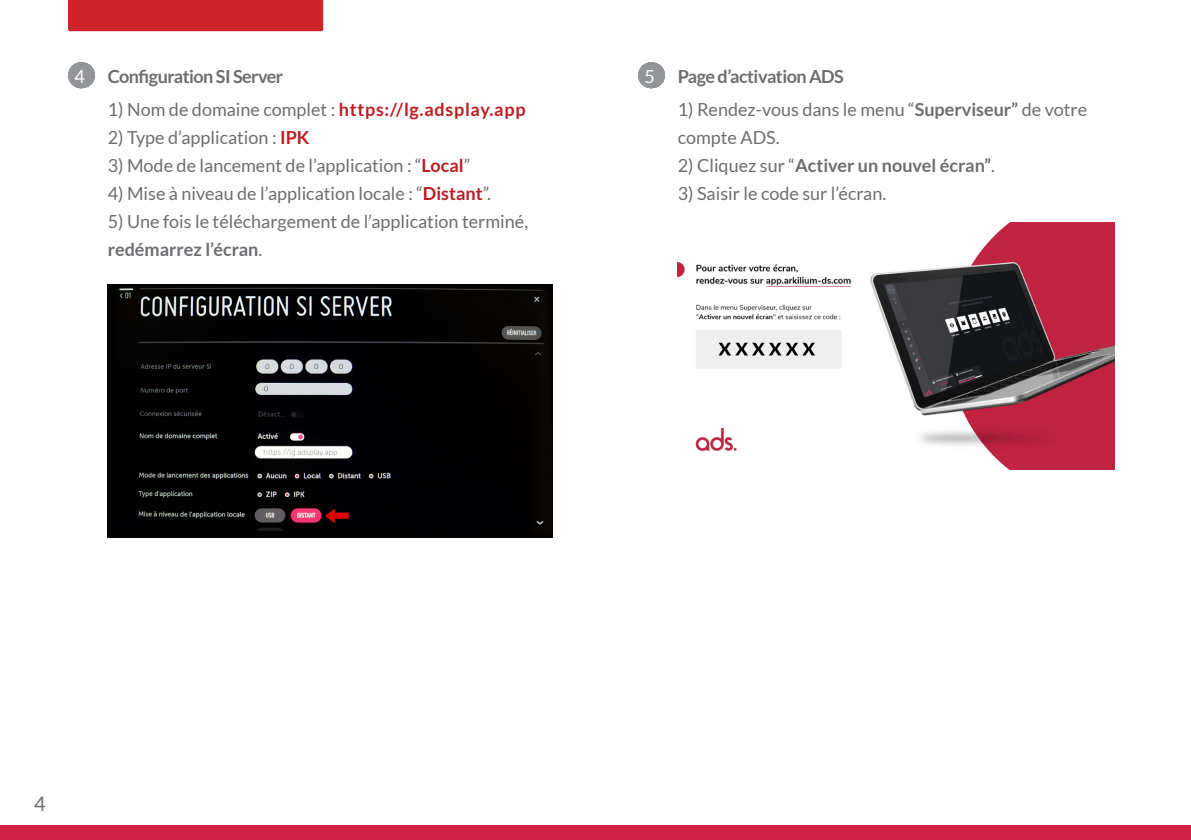
<style>
.page{position:relative;width:1191px;height:840px;background:#fff}
.page>*{position:absolute;margin:0;border:0;box-sizing:border-box;transform-origin:0 0}
.t1{font:20px "Lato";color:#6c6d70}
.texte_courant{font:18px/28px "Lato";color:#6c6d70}
.texte_courant-2{font:700 18px "Lato";letter-spacing:-.03em;color:#6c6d70}
.texte_courant-3{font:700 18px "Lato";color:#6c6d70}
.t2{font:18px "Lato";color:#fff}
.s1{font-weight:700;color:#bd1d23}
.s2{font-weight:700}
.s3{font-weight:400}
</style>
<div class="page">
<div style="left:68px;top:0;width:255px;height:31px;background:#d1232a"></div>
<div style="left:0;top:824px;width:1191px;height:15px;background:#d12043"></div>
<svg style="left:81px;top:62px;width:1px;height:26px"></svg>
<img style="left:108px;top:284px;width:445px;height:252px">
<svg style="left:651px;top:62px;width:1px;height:26px"></svg>
<img style="left:677px;top:222px;width:437px;height:247px">
<p class="t2" style="left:74px;top:66px;width:12px">4</p>
<p class="texte_courant-2" style="left:108px;top:66px;width:177px">Configuration SI Server</p>
<p class="texte_courant" style="left:108px;top:96px;width:419px">1) Nom de domaine complet : <span class="s1">https://lg.adsplay.app</span></p>
<p class="texte_courant" style="left:108px;top:124px;width:203px">2) Type d’application : <span class="s1">IPK</span></p>
<p class="texte_courant" style="left:108px;top:152px;width:364px">3) Mode de lancement de l’application : “<span class="s1">Local</span>”</p>
<p class="texte_courant" style="left:108px;top:180px;width:385px">4) Mise à niveau de l’application locale : “<span class="s1">Distant</span>”.</p>
<p class="texte_courant" style="left:108px;top:208px;width:422px">5) Une fois le téléchargement de l’application terminé, <span class="s2">redémarrez l’écran</span>.</p>
<p class="t2" style="left:644px;top:66px;width:12px">5</p>
<p class="texte_courant-2" style="left:677px;top:66px;width:168px">Page d’activation ADS</p>
<p class="texte_courant" style="left:677px;top:96px;width:411px">1) Rendez-vous dans le menu “<span class="s2">Superviseur”</span> de votre compte ADS.</p>
<p class="texte_courant-3" style="left:677px;top:155px;width:319px"><span class="s3">2) Cliquez sur “</span>Activer un nouvel écran”<span class="s3">.</span></p>
<p class="texte_courant" style="left:677px;top:180px;width:210px">3) Saisir le code sur l’écran.</p>
<p class="t1" style="left:34px;top:791px;width:13px">4</p>
</div>
